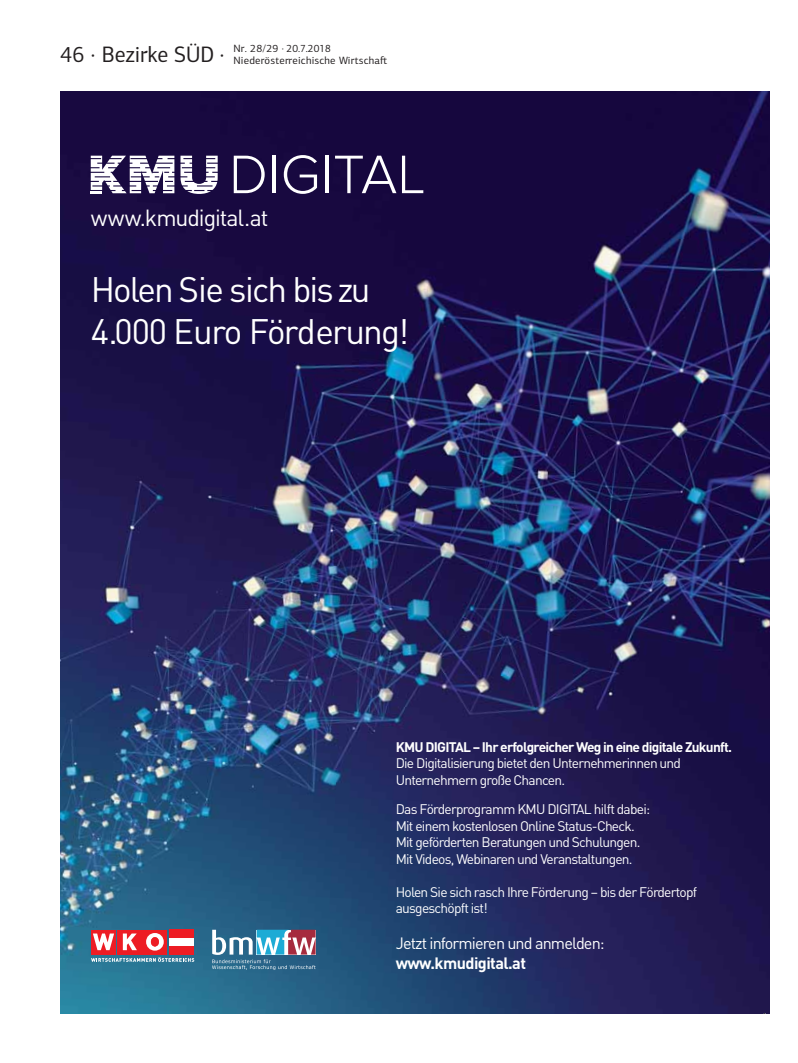
<style>
.page{position:relative;width:798px;height:1063px;background:#fff}
.page>*{position:absolute;margin:0;border:0;box-sizing:border-box;transform-origin:0 0}
.t1{font:35px/42px "DIN";letter-spacing:-.055em;color:#fff}
.t2{font:23px "DIN";letter-spacing:-.05em;color:#fff}
.t3{font:16.25px "DIN";letter-spacing:-.055em;color:#fff}
.t4{font:700 16.25px "DIN";letter-spacing:-.035em;color:#fff}
.t5{font:13.75px/16.5px "DIN";letter-spacing:-.055em;color:#fff}
.t6{font:700 13.75px "DIN";letter-spacing:-.055em;color:#fff}
.t7{font:10.62px/11.9px "PF Centro Sans Pro";letter-spacing:.02em;color:#231f20}
.s1{font-size:22.5px}
</style>
<div class="page">
<img style="left:60px;top:92px;width:709px;height:921px">
<svg style="left:91px;top:156px;width:83px;height:37px"></svg>
<svg style="left:180px;top:156px;width:37px;height:38px"></svg>
<svg style="left:234px;top:156px;width:30px;height:37px"></svg>
<hr style="left:272px;top:156px;width:4px;height:37px;background:#fff">
<svg style="left:284px;top:155px;width:33px;height:39px"></svg>
<hr style="left:325px;top:156px;width:3px;height:37px;background:#fff">
<svg style="left:335px;top:156px;width:61px;height:37px"></svg>
<svg style="left:402px;top:156px;width:21px;height:37px"></svg>
<svg style="left:212px;top:930px;width:103px;height:40px"></svg>
<div style="left:169px;top:938px;width:25px;height:8px;background:#fff"></div>
<div style="left:143px;top:930px;width:24px;height:24px;background:#ed1c24"></div>
<div style="left:117px;top:930px;width:24px;height:24px;background:#ed1c24"></div>
<svg style="left:91px;top:957px;width:103px;height:5px"></svg>
<svg style="left:123px;top:934px;width:14px;height:16px"></svg>
<div style="left:91px;top:930px;width:25px;height:24px;background:#ed1c24"></div>
<svg style="left:93px;top:934px;width:21px;height:16px"></svg>
<div style="left:169px;top:930px;width:25px;height:8px;background:#ed1c24"></div>
<div style="left:169px;top:946px;width:25px;height:8px;background:#ed1c24"></div>
<svg style="left:146px;top:933px;width:18px;height:18px"></svg>
<p class="t7" style="left:233px;top:43px;width:155px;text-indent:-173px"><span class="s1">46 · Bezirke SÜD ·</span> Nr. 28/29 · 20.7.2018<br>Niederösterreichische Wirtscha-</p>
<h2 class="t2" style="left:91px;top:209px;width:179px">www.kmudigital.at</h2>
<h1 class="t1" style="left:91px;top:273px;width:320px">Holen Sie sich bis zu<br>4.000 Euro Förderung!</h1>
<p class="t6" style="left:395px;top:742px;width:338px">KMU DIGITAL – Ihr erfolgreicher Weg in eine digitale Zukunft.</p>
<p class="t5" style="left:395px;top:757px;width:287px">Die Digitalisierung bietet den Unternehmerinnen und<br>Unternehmern große Chancen.</p>
<p class="t5" style="left:395px;top:803px;width:256px">Das Förderprogramm KMU DIGITAL hilft dabei:<br>Mit einem kostenlosen Online Status-Check.<br>Mit geförderten Beratungen und Schulungen.<br>Mit Videos, Webinaren und Veranstaltungen.</p>
<p class="t5" style="left:395px;top:885px;width:303px">Holen Sie sich rasch Ihre Förderung – bis der Fördertopf ausgeschöpft ist!</p>
<p class="t3" style="left:395px;top:938px;width:210px">Jetzt informieren und anmelden:</p>
<p class="t4" style="left:395px;top:957px;width:132px">www.kmudigital.at</p>
</div>
